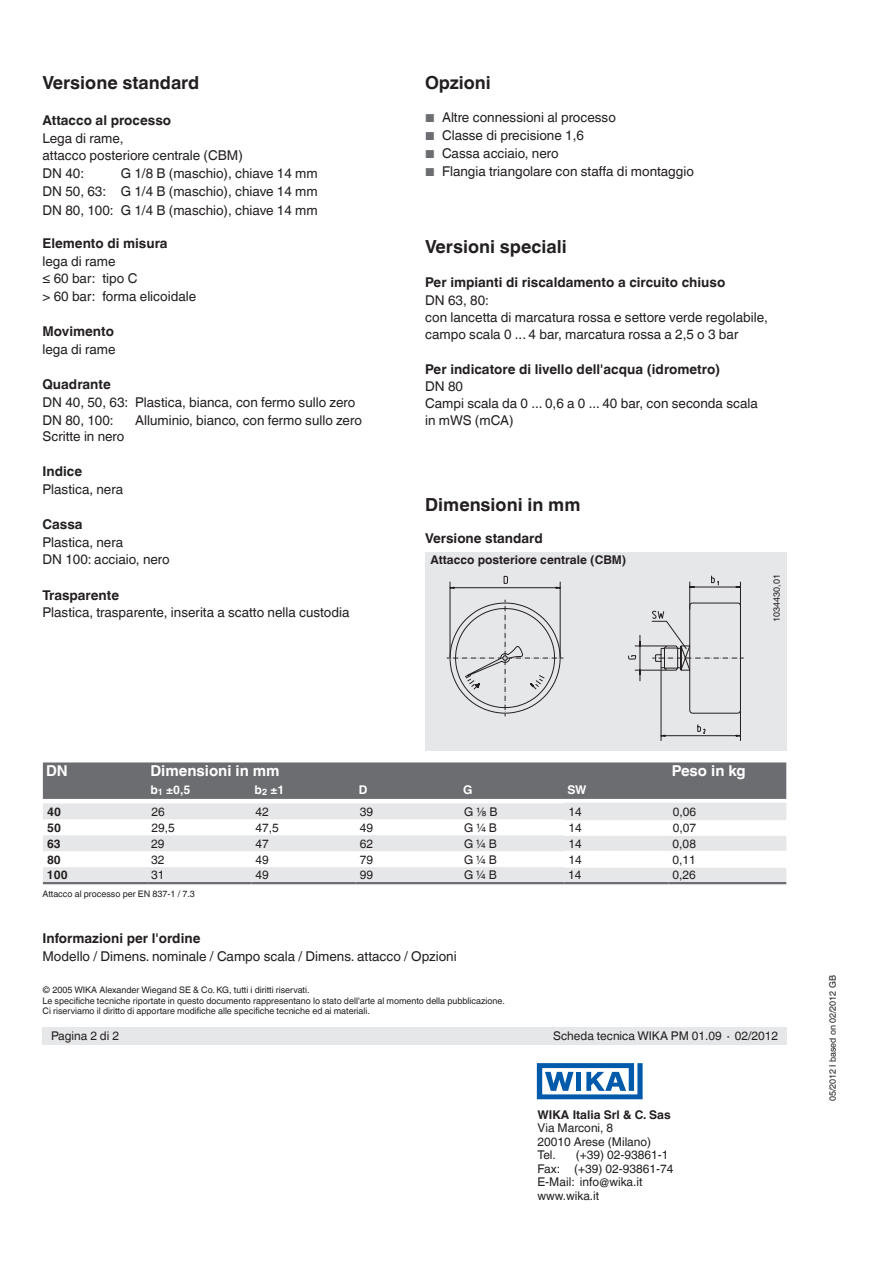
<style>
.page{position:relative;width:893px;height:1263px;background:#fff}
.page>*{position:absolute;margin:0;border:0;box-sizing:border-box;transform-origin:0 0}
.t1{font:700 18px "Helvetica World";color:#231f20}
.t2{font:700 15px "Helvetica World";color:#fff}
.t3{font:13.5px/17.7px "Helvetica World";color:#231f20}
.t4{font:700 13.5px "Helvetica World";color:#231f20}
.t5{font:12px/13.5px "Helvetica World";color:#231f20}
.t6{font:700 12px "Helvetica World";color:#231f20}
.t7{font:700 12px "Helvetica World";color:#fff}
.t8{font:9px/10.5px "Helvetica World";color:#231f20}
.s1{font-size:11.55px;color:#6c6d70}
</style>
<div class="page">
<div style="left:43px;top:1028px;width:744px;height:17px;background:#e6e7e9"></div>
<svg style="left:537px;top:1063px;width:106px;height:36px"></svg>
<div style="left:425px;top:552px;width:362px;height:198px;background:#e6e7e9"></div>
<svg style="left:446px;top:575px;width:298px;height:166px"></svg>
<div style="left:43px;top:762px;width:743px;height:37px;background:#6c6d70"></div>
<svg style="left:43px;top:803px;width:743px;height:79px;fill:#e6e7e9"></svg>
<hr style="left:564px;top:819px;width:104px;height:1px;background:#e6e7e9">
<hr style="left:668px;top:819px;width:118px;height:1px;background:#e6e7e9">
<hr style="left:564px;top:835px;width:104px;height:1px;background:#fff">
<hr style="left:668px;top:835px;width:118px;height:1px;background:#fff">
<hr style="left:564px;top:851px;width:104px;height:1px;background:#fff">
<hr style="left:668px;top:851px;width:118px;height:1px;background:#fff">
<hr style="left:564px;top:867px;width:104px;height:1px;background:#fff">
<hr style="left:668px;top:867px;width:118px;height:1px;background:#fff">
<hr style="left:564px;top:803px;width:104px;height:1px;background:#e6e7e9">
<hr style="left:668px;top:803px;width:118px;height:1px;background:#e6e7e9">
<hr style="left:43px;top:882px;width:104px;height:2px;background:#6c6d70">
<hr style="left:147px;top:882px;width:104px;height:2px;background:#6c6d70">
<hr style="left:251px;top:882px;width:105px;height:2px;background:#6c6d70">
<hr style="left:356px;top:882px;width:104px;height:2px;background:#6c6d70">
<hr style="left:460px;top:882px;width:104px;height:2px;background:#6c6d70">
<hr style="left:564px;top:882px;width:104px;height:2px;background:#6c6d70">
<hr style="left:668px;top:882px;width:118px;height:2px;background:#6c6d70">
<h1 class="t1" style="left:43px;top:73px;width:158px">Versione standard</h1>
<p class="t4" style="left:43px;top:113px;width:130px">Attacco al processo</p>
<p class="t3" style="left:43px;top:129px;width:202px">Lega di rame,<br>attacco posteriore centrale (CBM)<br>DN 40:</p>
<p class="t3" style="left:43px;top:164px;width:277px;line-height:18.1px;text-align:justify;text-indent:78px">G 1/8 B (maschio), chiave 14 mm DN 50, 63: G 1/4 B (maschio), chiave 14 mm DN 80, 100: G 1/4 B (maschio), chiave 14 mm</p>
<p class="t4" style="left:43px;top:236px;width:127px">Elemento di misura</p>
<p class="t3" style="left:43px;top:252px;width:155px">lega di rame<br>≤ 60 bar: tipo C<br>&gt; 60 bar: forma elicoidale</p>
<p class="t4" style="left:43px;top:324px;width:73px">Movimento</p>
<p class="t3" style="left:43px;top:340px;width:75px">lega di rame</p>
<p class="t4" style="left:43px;top:377px;width:70px">Quadrante</p>
<p class="t3" style="left:43px;top:393px;width:314px;line-height:18.1px">DN 40, 50, 63: Plastica, bianca, con fermo sullo zero<br>DN 80, 100:</p>
<p class="t3" style="left:135px;top:412px;width:228px">Alluminio, bianco, con fermo sullo zero</p>
<p class="t3" style="left:43px;top:427px;width:83px">Scritte in nero</p>
<p class="t4" style="left:43px;top:464px;width:41px">Indice</p>
<p class="t3" style="left:43px;top:480px;width:82px">Plastica, nera</p>
<p class="t4" style="left:43px;top:517px;width:42px">Cassa</p>
<p class="t3" style="left:43px;top:533px;width:129px">Plastica, nera<br>DN 100: acciaio, nero</p>
<p class="t4" style="left:43px;top:587px;width:78px">Trasparente</p>
<p class="t3" style="left:43px;top:604px;width:309px">Plastica, trasparente, inserita a scatto nella custodia</p>
<h1 class="t1" style="left:425px;top:73px;width:67px">Opzioni</h1>
<p class="t3" style="left:425px;top:109px;width:192px"><span class="s1">■</span> Altre connessioni al processo</p>
<p class="t3" style="left:425px;top:127px;width:160px"><span class="s1">■</span> Classe di precisione 1,6</p>
<p class="t3" style="left:425px;top:145px;width:135px"><span class="s1">■</span> Cassa acciaio, nero</p>
<p class="t3" style="left:425px;top:163px;width:270px"><span class="s1">■</span> Flangia triangolare con staffa di montaggio</p>
<h1 class="t1" style="left:425px;top:236px;width:143px">Versioni speciali</h1>
<p class="t4" style="left:425px;top:275px;width:302px">Per impianti di riscaldamento a circuito chiuso</p>
<p class="t3" style="left:425px;top:291px;width:344px;line-height:17.2px">DN 63, 80:<br>con lancetta di marcatura rossa e settore verde regolabile, campo scala 0 ... 4 bar, marcatura rossa a 2,5 o 3 bar</p>
<p class="t4" style="left:425px;top:361px;width:297px">Per indicatore di livello dell'acqua (idrometro)</p>
<p class="t3" style="left:425px;top:378px;width:334px;line-height:17.2px">DN 80<br>Campi scala da 0 ... 0,6 a 0 ... 40 bar, con seconda scala in mWS (mCA)</p>
<h1 class="t1" style="left:425px;top:494px;width:157px">Dimensioni in mm</h1>
<p class="t4" style="left:425px;top:530px;width:119px">Versione standard</p>
<p class="t6" style="left:431px;top:553px;width:197px">Attacco posteriore centrale (CBM)</p>
<p class="t8" style="left:771px;top:622px;width:49px;rotate:-90deg">1034430,01</p>
<p class="t2" style="left:46px;top:762px;width:23px">DN</p>
<p class="t2" style="left:150px;top:762px;width:131px">Dimensioni in mm</p>
<p class="t2" style="left:672px;top:762px;width:76px">Peso in kg</p>
<p class="t7" style="left:150px;top:782px;width:42px">b<sub>1</sub> ±0,5</p>
<p class="t7" style="left:255px;top:782px;width:31px">b<sub>2</sub> ±1</p>
<p class="t7" style="left:359px;top:782px;width:10px">D</p>
<p class="t7" style="left:463px;top:782px;width:11px">G</p>
<p class="t7" style="left:567px;top:782px;width:21px">SW</p>
<p class="t6" style="left:47px;top:804px;width:15px">40</p>
<p class="t5" style="left:151px;top:805px;width:15px">26</p>
<p class="t5" style="left:256px;top:805px;width:15px">42</p>
<p class="t5" style="left:360px;top:805px;width:15px">39</p>
<p class="t5" style="left:464px;top:805px;width:35px">G ⅛ B</p>
<p class="t5" style="left:568px;top:805px;width:15px">14</p>
<p class="t5" style="left:673px;top:805px;width:25px">0,06</p>
<p class="t6" style="left:47px;top:820px;width:15px">50</p>
<p class="t5" style="left:151px;top:821px;width:25px">29,5</p>
<p class="t5" style="left:256px;top:821px;width:25px">47,5</p>
<p class="t5" style="left:360px;top:821px;width:15px">49</p>
<p class="t5" style="left:464px;top:821px;width:34px">G ¼ B</p>
<p class="t5" style="left:568px;top:821px;width:15px">14</p>
<p class="t5" style="left:673px;top:821px;width:25px">0,07</p>
<p class="t6" style="left:47px;top:836px;width:15px">63</p>
<p class="t5" style="left:151px;top:837px;width:15px">29</p>
<p class="t5" style="left:256px;top:837px;width:15px">47</p>
<p class="t5" style="left:360px;top:837px;width:15px">62</p>
<p class="t5" style="left:464px;top:837px;width:34px">G ¼ B</p>
<p class="t5" style="left:568px;top:837px;width:15px">14</p>
<p class="t5" style="left:673px;top:837px;width:25px">0,08</p>
<p class="t6" style="left:47px;top:852px;width:15px">80</p>
<p class="t5" style="left:151px;top:853px;width:15px">32</p>
<p class="t5" style="left:256px;top:853px;width:15px">49</p>
<p class="t5" style="left:360px;top:853px;width:15px">79</p>
<p class="t5" style="left:464px;top:853px;width:34px">G ¼ B</p>
<p class="t5" style="left:568px;top:853px;width:15px">14</p>
<p class="t5" style="left:673px;top:853px;width:25px">0,11</p>
<p class="t6" style="left:47px;top:868px;width:22px">100</p>
<p class="t5" style="left:151px;top:868px;width:15px">31</p>
<p class="t5" style="left:255px;top:868px;width:15px">49</p>
<p class="t5" style="left:360px;top:868px;width:15px">99</p>
<p class="t5" style="left:464px;top:868px;width:34px">G ¼ B</p>
<p class="t5" style="left:568px;top:868px;width:15px">14</p>
<p class="t5" style="left:673px;top:868px;width:25px">0,26</p>
<p class="t8" style="left:43px;top:889px;width:154px">Attacco al processo per EN 837-1 / 7.3</p>
<p class="t4" style="left:43px;top:930px;width:159px">Informazioni per l'ordine</p>
<p class="t3" style="left:43px;top:947px;width:416px">Modello / Dimens. nominale / Campo scala / Dimens. attacco / Opzioni</p>
<p class="t8" style="left:43px;top:985px;width:464px">© 2005 WIKA Alexander Wiegand SE &amp; Co. KG, tutti i diritti riservati.<br>Le specifiche tecniche riportate in questo documento rappresentano lo stato dell'arte al momento della pubblicazione.<br>Ci riserviamo il diritto di apportare modifiche alle specifiche tecniche ed ai materiali.</p>
<p class="t5" style="left:51px;top:1029px;width:70px">Pagina 2 di 2</p>
<p class="t5" style="left:553px;top:1029px;width:226px">Scheda tecnica WIKA PM 01.09 ∙ 02/2012</p>
<p class="t6" style="left:537px;top:1107px;width:135px">WIKA Italia Srl &amp; C. Sas</p>
<p class="t5" style="left:537px;top:1121px;width:115px">Via Marconi, 8<br>20010 Arese (Milano)<br>Tel.</p>
<p class="t5" style="left:537px;top:1148px;width:137px;text-indent:38px">(+39) 02-93861-1<br>Fax: (+39) 02-93861-74<br>E-Mail: info@wika.it www.wika.it</p>
<p class="t8" style="left:827px;top:1101px;width:127px;rotate:-90deg">05/2012 I based on 02/2012 GB</p>
</div>
